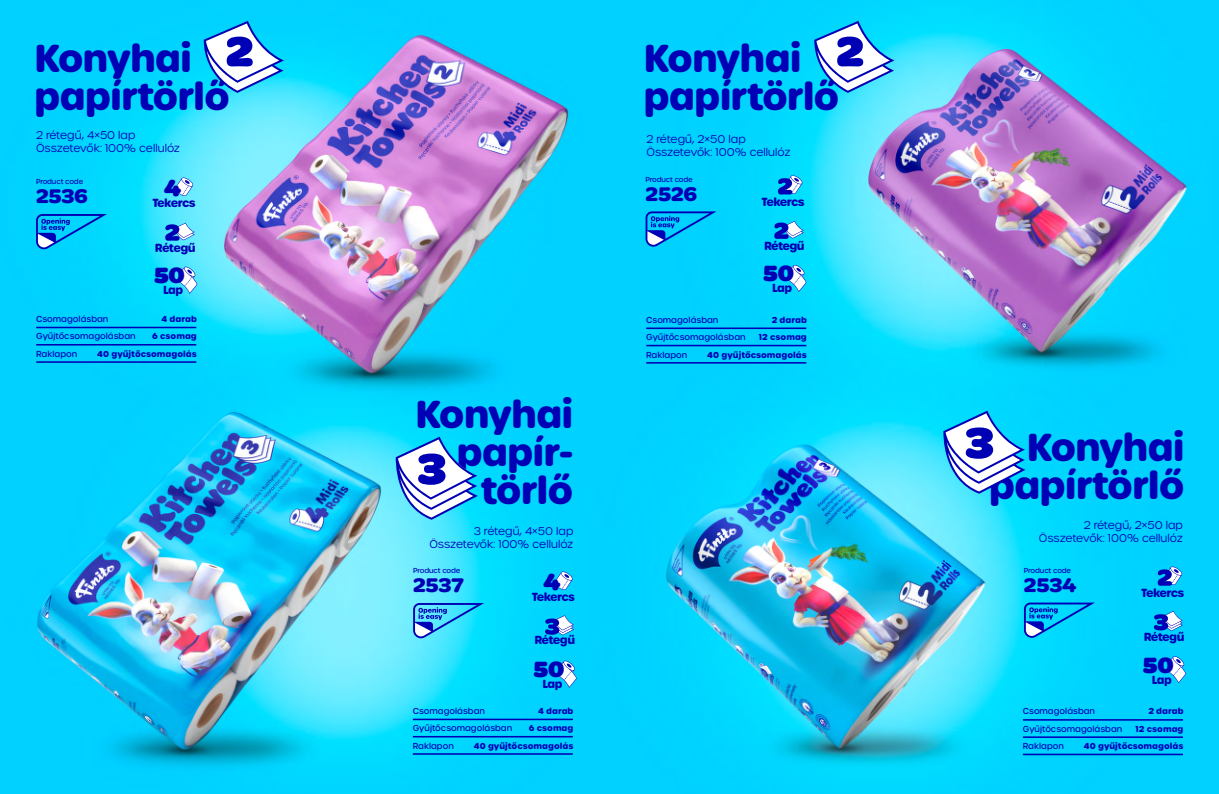
<style>
.page{position:relative;width:1219px;height:794px;background:#fff}
.page>*{position:absolute;margin:0;border:0;box-sizing:border-box;transform-origin:0 0}
.t1{font:700 37.7px/38px "Urbane Rounded";letter-spacing:-.03em;color:#0000b4;text-align:right}
.t2{font:900 24.6px "Marigny";color:#0000b4}
.t3{font:900 23.5px "Marigny";color:#0000b4}
.t4{font:700 21px "Marigny";letter-spacing:-.005em;color:#0000b4}
.t5{font:700 11.4px "Urbane Rounded";letter-spacing:-.065em;color:#0000b4}
.t6{font:300 10.9px/13px "Urbane Rounded";color:#0000b4}
.t7{font:500 8.4px/17.5px "Urbane Rounded";color:#0000b4}
.t8{font:700 8.4px/17.5px "Urbane Rounded";color:#0000b4;text-align:right}
.t9{font:500 7px "Urbane Rounded";letter-spacing:-.02em;color:#0000b4}
</style>
<div class="page">
<img style="left:0;top:0;width:1219px;height:794px">
<hr style="left:36px;top:327px;width:160px;height:1px;background:#0000b4">
<hr style="left:36px;top:344px;width:160px;height:1px;background:#0000b4">
<hr style="left:36px;top:361px;width:160px;height:2px;background:#0000b4">
<hr style="left:413px;top:718px;width:160px;height:2px;background:#0000b4">
<hr style="left:413px;top:736px;width:160px;height:1px;background:#0000b4">
<hr style="left:413px;top:753px;width:160px;height:1px;background:#0000b4">
<hr style="left:1023px;top:719px;width:160px;height:1px;background:#0000b4">
<hr style="left:1023px;top:736px;width:160px;height:2px;background:#0000b4">
<hr style="left:1023px;top:753px;width:160px;height:2px;background:#0000b4">
<hr style="left:646px;top:327px;width:160px;height:2px;background:#0000b4">
<hr style="left:646px;top:345px;width:160px;height:1px;background:#0000b4">
<hr style="left:646px;top:362px;width:160px;height:1px;background:#0000b4">
<svg style="left:943px;top:410px;width:82px;height:84px"></svg>
<svg style="left:787px;top:265px;width:19px;height:27px"></svg>
<svg style="left:774px;top:221px;width:30px;height:18px"></svg>
<svg style="left:778px;top:175px;width:25px;height:19px"></svg>
<svg style="left:1167px;top:656px;width:19px;height:27px"></svg>
<svg style="left:1158px;top:566px;width:24px;height:20px"></svg>
<svg style="left:1154px;top:611px;width:29px;height:20px"></svg>
<svg style="left:172px;top:177px;width:21px;height:19px"></svg>
<svg style="left:178px;top:266px;width:19px;height:28px"></svg>
<svg style="left:165px;top:223px;width:30px;height:18px"></svg>
<svg style="left:552px;top:571px;width:21px;height:19px"></svg>
<svg style="left:558px;top:660px;width:19px;height:28px"></svg>
<svg style="left:545px;top:615px;width:29px;height:20px"></svg>
<svg style="left:204px;top:21px;width:80px;height:72px"></svg>
<svg style="left:814px;top:21px;width:80px;height:72px"></svg>
<svg style="left:395px;top:437px;width:83px;height:83px"></svg>
<svg style="left:36px;top:214px;width:71px;height:35px"></svg>
<svg style="left:645px;top:211px;width:71px;height:36px"></svg>
<svg style="left:1024px;top:602px;width:71px;height:36px"></svg>
<svg style="left:413px;top:603px;width:71px;height:35px"></svg>
<h1 class="t1" style="left:34px;top:39px;width:198px;text-align:left">Konyhai papírtörlő</h1>
<h1 class="t1" style="left:643px;top:39px;width:198px;text-align:left">Konyhai papírtörlő</h1>
<p class="t6" style="left:36px;top:128px;width:146px">2 rétegű, 4×50 lap<br>Összetevők: 100% cellulóz</p>
<p class="t6" style="left:646px;top:132px;width:146px">2 rétegű, 2×50 lap<br>Összetevők: 100% cellulóz</p>
<p class="t9" style="left:36px;top:177px;width:49px">Product code</p>
<h3 class="t4" style="left:36px;top:184px;width:53px">2536</h3>
<h2 class="t2" style="left:164px;top:173px;width:19px">4</h2>
<h3 class="t5" style="left:152px;top:195px;width:45px">Tekercs</h3>
<p class="t9" style="left:645px;top:174px;width:49px">Product code</p>
<h3 class="t4" style="left:645px;top:181px;width:53px">2526</h3>
<h3 class="t5" style="left:761px;top:193px;width:45px">Tekercs</h3>
<h3 class="t5" style="left:155px;top:240px;width:42px">Rétegű</h3>
<h3 class="t5" style="left:163px;top:282px;width:22px">Lap</h3>
<h3 class="t3" style="left:154px;top:262px;width:32px">50</h3>
<h3 class="t5" style="left:764px;top:238px;width:42px">Rétegű</h3>
<h3 class="t5" style="left:772px;top:280px;width:22px">Lap</h3>
<h3 class="t3" style="left:763px;top:260px;width:32px">50</h3>
<p class="t7" style="left:36px;top:310px;width:101px">Csomagolásban<br>Gyűjtőcsomagolásban<br>Raklapon</p>
<p class="t8" style="left:97px;top:310px;width:101px">4 darab<br>6 csomag<br>40 gyűjtőcsomagolás</p>
<p class="t7" style="left:646px;top:311px;width:101px">Csomagolásban<br>Gyűjtőcsomagolásban<br>Raklapon</p>
<p class="t8" style="left:707px;top:311px;width:101px">2 darab<br>12 csomag<br>40 gyűjtőcsomagolás</p>
<h1 class="t1" style="left:415px;top:395px;width:160px">Konyhai papír&shy;törlő</h1>
<h1 class="t1" style="left:989px;top:429px;width:198px">Konyhai papírtörlő</h1>
<p class="t6" style="left:429px;top:525px;width:146px;text-align:right">3 rétegű, 4×50 lap<br>Összetevők: 100% cellulóz</p>
<p class="t6" style="left:1039px;top:519px;width:146px;text-align:right">2 rétegű, 2×50 lap<br>Összetevők: 100% cellulóz</p>
<p class="t9" style="left:413px;top:566px;width:49px">Product code</p>
<h3 class="t4" style="left:413px;top:573px;width:53px">2537</h3>
<h2 class="t2" style="left:544px;top:567px;width:19px">4</h2>
<h3 class="t5" style="left:532px;top:589px;width:45px">Tekercs</h3>
<p class="t9" style="left:1024px;top:565px;width:49px">Product code</p>
<h3 class="t4" style="left:1024px;top:572px;width:54px">2534</h3>
<h3 class="t5" style="left:1141px;top:584px;width:45px">Tekercs</h3>
<h3 class="t5" style="left:534px;top:632px;width:42px">Rétegű</h3>
<h3 class="t5" style="left:543px;top:676px;width:22px">Lap</h3>
<h3 class="t3" style="left:534px;top:655px;width:32px">50</h3>
<h3 class="t5" style="left:1144px;top:628px;width:42px">Rétegű</h3>
<h3 class="t5" style="left:1152px;top:671px;width:22px">Lap</h3>
<h3 class="t3" style="left:1143px;top:651px;width:32px">50</h3>
<p class="t7" style="left:413px;top:702px;width:101px">Csomagolásban<br>Gyűjtőcsomagolásban<br>Raklapon</p>
<p class="t8" style="left:474px;top:702px;width:101px">4 darab<br>6 csomag<br>40 gyűjtőcsomagolás</p>
<p class="t7" style="left:1023px;top:702px;width:101px">Csomagolásban<br>Gyűjtőcsomagolásban<br>Raklapon</p>
<p class="t8" style="left:1084px;top:702px;width:101px">2 darab<br>12 csomag<br>40 gyűjtőcsomagolás</p>
</div>
